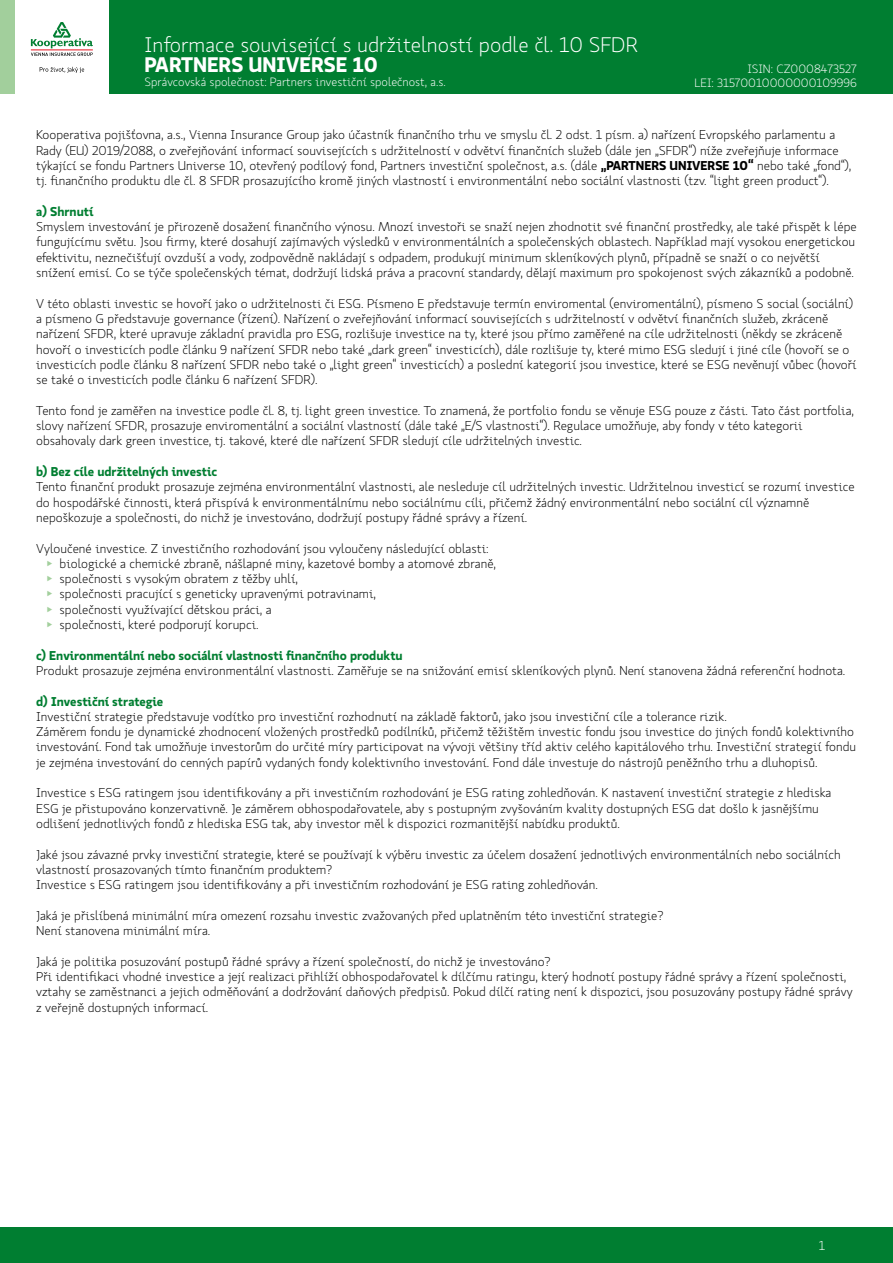
<style>
.page{position:relative;width:893px;height:1263px;background:#fff}
.page>*{position:absolute;margin:0;border:0;box-sizing:border-box;transform-origin:0 0}
.t1{font:300 21px "Koop Pro";color:#fff}
.t2{font:700 21px "Koop Pro";color:#fff}
.t3{font:300 12.75px/15.3px "Koop Pro";color:#000}
.t4{font:700 12.75px "Koop Pro";color:#007e31}
.t5{font:300 12.75px "Koop Pro";color:#fff}
.t6{font:300 12px/14.4px "Koop Pro";color:#fff;text-align:right}
.s1{font-weight:700}
.s2{color:#a2cf9c}
</style>
<div class="page">
<div style="left:0;top:1227px;width:893px;height:36px;background:#007e31"></div>
<div style="left:0;top:0;width:36px;height:94px;background:#a2cf9c"></div>
<div style="left:36px;top:0;width:857px;height:94px;background:#007e31"></div>
<div style="left:15px;top:0;width:93px;height:94px;background:#fff"></div>
<svg style="left:40px;top:67px;width:44px;height:6px"></svg>
<svg style="left:31px;top:22px;width:62px;height:34px"></svg>
<h1 class="t1" style="left:145px;top:31px;width:495px">Informace související s udržitelností podle čl. 10 SFDR</h1>
<h1 class="t2" style="left:145px;top:49px;width:235px">PARTNERS UNIVERSE 10</h1>
<p class="t6" style="left:145px;top:74px;width:303px">Správcovská společnost: Partners investiční společnost, a.s.</p>
<p class="t6" style="left:694px;top:61px;width:164px">ISIN: CZ0008473527<br>LEI: 31570010000000109996</p>
<p class="t3" style="left:36px;top:127px;width:817px">Kooperativa pojišťovna, a.s., Vienna Insurance Group jako účastník finančního trhu ve smyslu čl. 2 odst. 1 písm. a) nařízení Evropského parlamentu a Rady (EU) 2019/2088, o zveřejňování informací souvisejících s udržitelností v odvětví finančních služeb (dále jen „SFDR“) níže zveřejňuje informace týkající se fondu Partners Universe 10, otevřený podílový fond, Partners investiční společnost, a.s. (dále <span class="s1">„PARTNERS UNIVERSE 10“</span> nebo také „fond“), tj. finančního produktu dle čl. 8 SFDR prosazujícího kromě jiných vlastností i environmentální nebo sociální vlastnosti (tzv. “light green product“).</p>
<p class="t4" style="left:36px;top:202px;width:59px">a) Shrnutí</p>
<p class="t3" style="left:36px;top:219px;width:822px">Smyslem investování je přirozeně dosažení finančního výnosu. Mnozí investoři se snaží nejen zhodnotit své finanční prostředky, ale také přispět k lépe fungujícímu světu. Jsou firmy, které dosahují zajímavých výsledků v environmentálních a společenských oblastech. Například mají vysokou energetickou efektivitu, neznečišťují ovzduší a vody, zodpovědně nakládají s odpadem, produkují minimum skleníkových plynů, případně se snaží o co největší snížení emisí. Co se týče společenských témat, dodržují lidská práva a pracovní standardy, dělají maximum pro spokojenost svých zákazníků a podobně.</p>
<p class="t3" style="left:36px;top:295px;width:822px">V této oblasti investic se hovoří jako o udržitelnosti či ESG. Písmeno E představuje termín enviromental (enviromentální), písmeno S social (sociální) a písmeno G představuje governance (řízení). Nařízení o zveřejňování informací souvisejících s udržitelností v odvětví finančních služeb, zkráceně nařízení SFDR, které upravuje základní pravidla pro ESG, rozlišuje investice na ty, které jsou přímo zaměřené na cíle udržitelnosti (někdy se zkráceně hovoří o investicích podle článku 9 nařízení SFDR nebo také „dark green“ investicích), dále rozlišuje ty, které mimo ESG sledují i jiné cíle (hovoří se o investicích podle článku 8 nařízení SFDR nebo také o „light green“ investicích) a poslední kategorií jsou investice, které se ESG nevěnují vůbec (hovoří se také o investicích podle článku 6 nařízení SFDR).</p>
<p class="t3" style="left:36px;top:402px;width:819px">Tento fond je zaměřen na investice podle čl. 8, tj. light green investice. To znamená, že portfolio fondu se věnuje ESG pouze z části. Tato část portfolia, slovy nařízení SFDR, prosazuje enviromentální a sociální vlastností (dále také „E/S vlastnosti“). Regulace umožňuje, aby fondy v této kategorii obsahovaly dark green investice, tj. takové, které dle nařízení SFDR sledují cíle udržitelných investic.</p>
<p class="t4" style="left:36px;top:462px;width:182px">b) Bez cíle udržitelných investic</p>
<p class="t3" style="left:36px;top:479px;width:820px">Tento finanční produkt prosazuje zejména environmentální vlastnosti, ale nesleduje cíl udržitelných investic. Udržitelnou investicí se rozumí investice do hospodářské činnosti, která přispívá k environmentálnímu nebo sociálnímu cíli, přičemž žádný environmentální nebo sociální cíl významně nepoškozuje a společnosti, do nichž je investováno, dodržují postupy řádné správy a řízení.</p>
<p class="t3" style="left:47px;top:540px;width:451px;text-indent:-10px">Vyloučené investice. Z investičního rozhodování jsou vyloučeny následující oblasti: <span class="s2">▶</span> biologické a chemické zbraně, nášlapné miny, kazetové bomby a atomové zbraně, <span class="s2">▶</span> společnosti s vysokým obratem z těžby uhlí,<br><span class="s2">▶</span> společnosti pracující s geneticky upravenými potravinami,<br><span class="s2">▶</span> společnosti využívající dětskou práci, a<br><span class="s2">▶</span> společnosti, které podporují korupci.</p>
<p class="t4" style="left:36px;top:646px;width:368px">c) Environmentální nebo sociální vlastnosti finančního produktu</p>
<p class="t3" style="left:36px;top:663px;width:811px">Produkt prosazuje zejména environmentální vlastnosti. Zaměřuje se na snižování emisí skleníkových plynů. Není stanovena žádná referenční hodnota.</p>
<p class="t4" style="left:36px;top:692px;width:129px">d) Investiční strategie</p>
<p class="t3" style="left:36px;top:708px;width:822px">Investiční strategie představuje vodítko pro investiční rozhodnutí na základě faktorů, jako jsou investiční cíle a tolerance rizik.<br>Záměrem fondu je dynamické zhodnocení vložených prostředků podílníků, přičemž těžištěm investic fondu jsou investice do jiných fondů kolektivního investování. Fond tak umožňuje investorům do určité míry participovat na vývoji většiny tříd aktiv celého kapitálového trhu. Investiční strategií fondu je zejména investování do cenných papírů vydaných fondy kolektivního investování. Fond dále investuje do nástrojů peněžního trhu a dluhopisů.</p>
<p class="t3" style="left:36px;top:785px;width:797px">Investice s ESG ratingem jsou identifikovány a při investičním rozhodování je ESG rating zohledňován. K nastavení investiční strategie z hlediska<br>ESG je přistupováno konzervativně. Je záměrem obhospodařovatele, aby s postupným zvyšováním kvality dostupných ESG dat došlo k jasnějšímu odlišení jednotlivých fondů z hlediska ESG tak, aby investor měl k dispozici rozmanitější nabídku produktů.</p>
<p class="t3" style="left:36px;top:846px;width:806px">Jaké jsou závazné prvky investiční strategie, které se používají k výběru investic za účelem dosažení jednotlivých environmentálních nebo sociálních vlastností prosazovaných tímto finančním produktem?<br>Investice s ESG ratingem jsou identifikovány a při investičním rozhodování je ESG rating zohledňován.</p>
<p class="t3" style="left:36px;top:907px;width:629px">Jaká je přislíbená minimální míra omezení rozsahu investic zvažovaných před uplatněním této investiční strategie?<br>Není stanovena minimální míra.</p>
<p class="t3" style="left:36px;top:953px;width:818px">Jaká je politika posuzování postupů řádné správy a řízení společností, do nichž je investováno?<br>Při identifikaci vhodné investice a její realizaci přihlíží obhospodařovatel k dílčímu ratingu, který hodnotí postupy řádné správy a řízení společnosti, vztahy se zaměstnanci a jejich odměňování a dodržování daňových předpisů. Pokud dílčí rating není k dispozici, jsou posuzovány postupy řádné správy z veřejně dostupných informací.</p>
<p class="t5" style="left:819px;top:1237px;width:8px">1</p>
</div>
